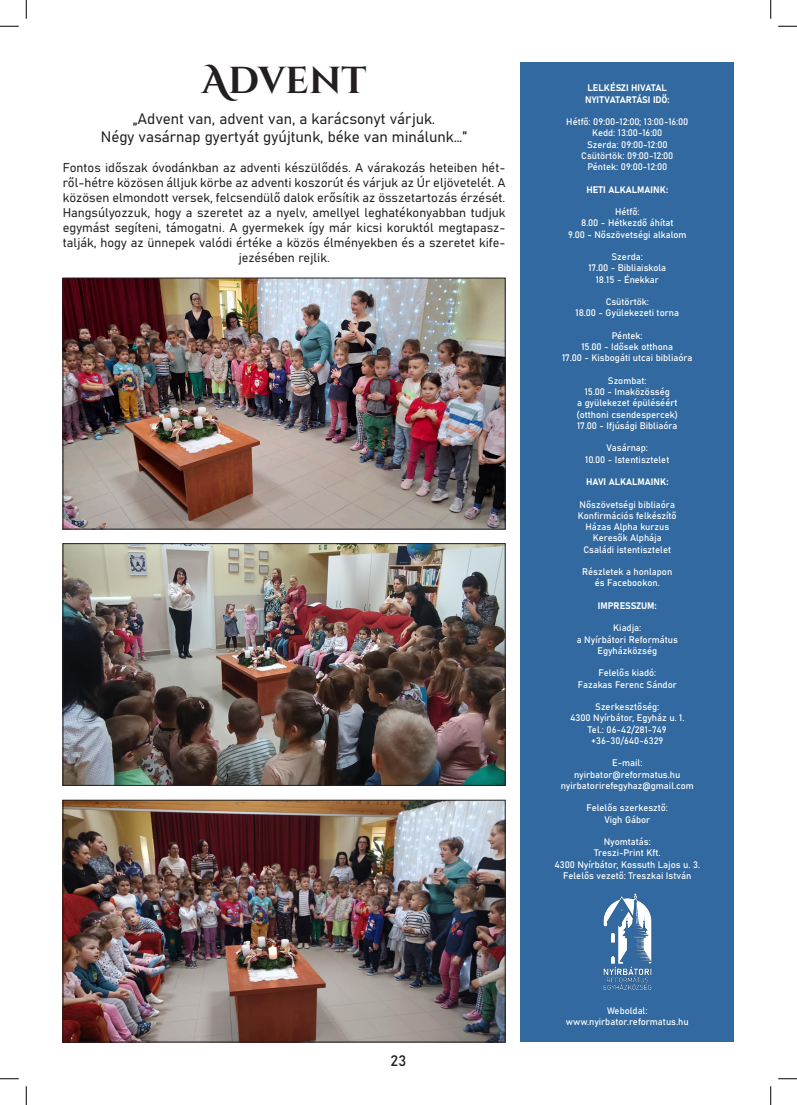
<style>
.page{position:relative;width:797px;height:1105px;background:#fff}
.page>*{position:absolute;margin:0;border:0;box-sizing:border-box;transform-origin:0 0}
.t1{font:700 37.5px "Cinzel Decorative";color:#231f20}
.t2{font:15px "Bahnschrift";color:#231f20}
.t3{font:12.5px/15px "Bahnschrift";color:#231f20;text-align:center}
.t4{font:9.38px "Bahnschrift";color:#fff}
</style>
<div class="page">
<div style="left:520px;top:63px;width:214px;height:979px;background:#3169a0"></div>
<img style="left:603px;top:893px;width:49px;height:97px">
<img style="left:65px;top:280px;width:438px;height:247px">
<div style="left:63px;top:278px;width:442px;height:251px;border:1px solid #231f20"></div>
<img style="left:65px;top:545px;width:438px;height:238px">
<div style="left:63px;top:543px;width:442px;height:242px;border:1px solid #231f20"></div>
<img style="left:65px;top:802px;width:438px;height:238px">
<div style="left:63px;top:800px;width:442px;height:242px;border:1px solid #231f20"></div>
<svg style="left:0;top:25px;width:19px;height:2px"></svg>
<svg style="left:778px;top:25px;width:19px;height:2px"></svg>
<svg style="left:0;top:1078px;width:19px;height:1px"></svg>
<svg style="left:778px;top:1078px;width:19px;height:1px"></svg>
<svg style="left:25px;top:0;width:2px;height:19px"></svg>
<svg style="left:25px;top:1086px;width:2px;height:19px"></svg>
<svg style="left:770px;top:0;width:1px;height:19px"></svg>
<svg style="left:770px;top:1086px;width:1px;height:19px"></svg>
<p class="t1" style="left:202px;top:57px;width:166px">Advent</p>
<p class="t2" style="left:133px;top:108px;width:304px">„Advent van, advent van, a karácsonyt várjuk.</p>
<p class="t2" style="left:101px;top:126px;width:368px">Négy vasárnap gyertyát gyújtunk, béke van minálunk…”</p>
<p class="t3" style="left:63px;top:160px;width:444px">Fontos időszak óvodánkban az adventi készülődés. A várakozás heteiben hét&shy;ről-hétre közösen álljuk körbe az adventi koszorút és várjuk az Úr eljövetelét. A közösen elmondott versek, felcsendülő dalok erősítik az összetartozás érzését.<br>Hangsúlyozzuk, hogy a szeretet az a nyelv, amellyel leghatékonyabban tudjuk egymást segíteni, támogatni. A gyermekek így már kicsi koruktól megtapasz&shy;talják, hogy az ünnepek valódi értéke a közös élményekben és a szeretet kife&shy;jezésében rejlik.</p>
<p class="t4" style="left:587px;top:81px;width:81px">LELKÉSZI HIVATAL</p>
<p class="t4" style="left:585px;top:92px;width:86px">NYITVATARTÁSI IDŐ:</p>
<p class="t4" style="left:566px;top:115px;width:123px">Hétfő: 09:00-12:00; 13:00-16:00</p>
<p class="t4" style="left:592px;top:126px;width:72px">Kedd: 13:00-16:00</p>
<p class="t4" style="left:587px;top:137px;width:82px">Szerda: 09:00-12:00</p>
<p class="t4" style="left:581px;top:148px;width:94px">Csütörtök: 09:00-12:00</p>
<p class="t4" style="left:587px;top:160px;width:81px">Péntek: 09:00-12:00</p>
<p class="t4" style="left:586px;top:182px;width:83px">HETI ALKALMAINK:</p>
<p class="t4" style="left:615px;top:205px;width:26px">Hétfő:</p>
<p class="t4" style="left:581px;top:216px;width:94px">8.00 - Hétkezdő áhítat</p>
<p class="t4" style="left:568px;top:227px;width:120px">9.00 - Nőszövetségi alkalom</p>
<p class="t4" style="left:611px;top:250px;width:33px">Szerda:</p>
<p class="t4" style="left:588px;top:261px;width:79px">17.00 - Bibliaiskola</p>
<p class="t4" style="left:595px;top:272px;width:65px">18.15 - Énekkar</p>
<p class="t4" style="left:605px;top:295px;width:45px">Csütörtök:</p>
<p class="t4" style="left:575px;top:306px;width:105px">18.00 - Gyülekezeti torna</p>
<p class="t4" style="left:612px;top:328px;width:32px">Péntek:</p>
<p class="t4" style="left:581px;top:340px;width:93px">15.00 - Idősek otthona</p>
<p class="t4" style="left:562px;top:351px;width:132px">17.00 - Kisbogáti utcai bibliaóra</p>
<p class="t4" style="left:608px;top:373px;width:40px">Szombat:</p>
<p class="t4" style="left:585px;top:385px;width:86px">15.00 - Imaközösség</p>
<p class="t4" style="left:577px;top:396px;width:102px">a gyülekezet épüléséért</p>
<p class="t4" style="left:576px;top:407px;width:103px">(otthoni csendespercek)</p>
<p class="t4" style="left:577px;top:418px;width:102px">17.00 - Ifjúsági Bibliaóra</p>
<p class="t4" style="left:606px;top:441px;width:43px">Vasárnap:</p>
<p class="t4" style="left:585px;top:452px;width:86px">10.00 - Istentisztelet</p>
<p class="t4" style="left:586px;top:475px;width:84px">HAVI ALKALMAINK:</p>
<p class="t4" style="left:579px;top:497px;width:97px">Nőszövetségi bibliaóra</p>
<p class="t4" style="left:578px;top:508px;width:100px">Konfirmációs felkészítő</p>
<p class="t4" style="left:585px;top:520px;width:85px">Házas Alpha kurzus</p>
<p class="t4" style="left:593px;top:531px;width:70px">Keresők Alphája</p>
<p class="t4" style="left:583px;top:542px;width:89px">Családi istentisztelet</p>
<p class="t4" style="left:582px;top:565px;width:91px">Részletek a honlapon</p>
<p class="t4" style="left:594px;top:576px;width:67px">és Facebookon.</p>
<p class="t4" style="left:598px;top:598px;width:60px">IMPRESSZUM:</p>
<p class="t4" style="left:613px;top:621px;width:30px">Kiadja:</p>
<p class="t4" style="left:576px;top:632px;width:103px">a Nyírbátori Református</p>
<p class="t4" style="left:597px;top:643px;width:61px">Egyházközség</p>
<p class="t4" style="left:598px;top:666px;width:59px">Felelős kiadó:</p>
<p class="t4" style="left:578px;top:677px;width:100px">Fazakas Ferenc Sándor</p>
<p class="t4" style="left:595px;top:700px;width:66px">Szerkesztőség:</p>
<p class="t4" style="left:570px;top:711px;width:116px">4300 Nyírbátor, Egyház u. 1.</p>
<p class="t4" style="left:588px;top:722px;width:80px">Tel.: 06-42/281-749</p>
<p class="t4" style="left:591px;top:733px;width:74px">+36-30/640-6329</p>
<p class="t4" style="left:612px;top:756px;width:32px">E-mail:</p>
<p class="t4" style="left:574px;top:767px;width:108px">nyirbator@reformatus.hu</p>
<p class="t4" style="left:561px;top:778px;width:134px">nyirbatorirefegyhaz@gmail.com</p>
<p class="t4" style="left:586px;top:801px;width:83px">Felelős szerkesztő:</p>
<p class="t4" style="left:604px;top:812px;width:47px">Vigh Gábor</p>
<p class="t4" style="left:603px;top:835px;width:49px">Nyomtatás:</p>
<p class="t4" style="left:594px;top:846px;width:68px">Treszi-Print Kft.</p>
<p class="t4" style="left:554px;top:857px;width:147px">4300 Nyírbátor, Kossuth Lajos u. 3.</p>
<p class="t4" style="left:563px;top:868px;width:129px">Felelős vezető: Treszkai István</p>
<p class="t2" style="left:390px;top:1049px;width:17px">23</p>
<p class="t4" style="left:607px;top:1003px;width:42px">Weboldal:</p>
<p class="t4" style="left:566px;top:1015px;width:124px">www.nyirbator.reformatus.hu</p>
</div>
